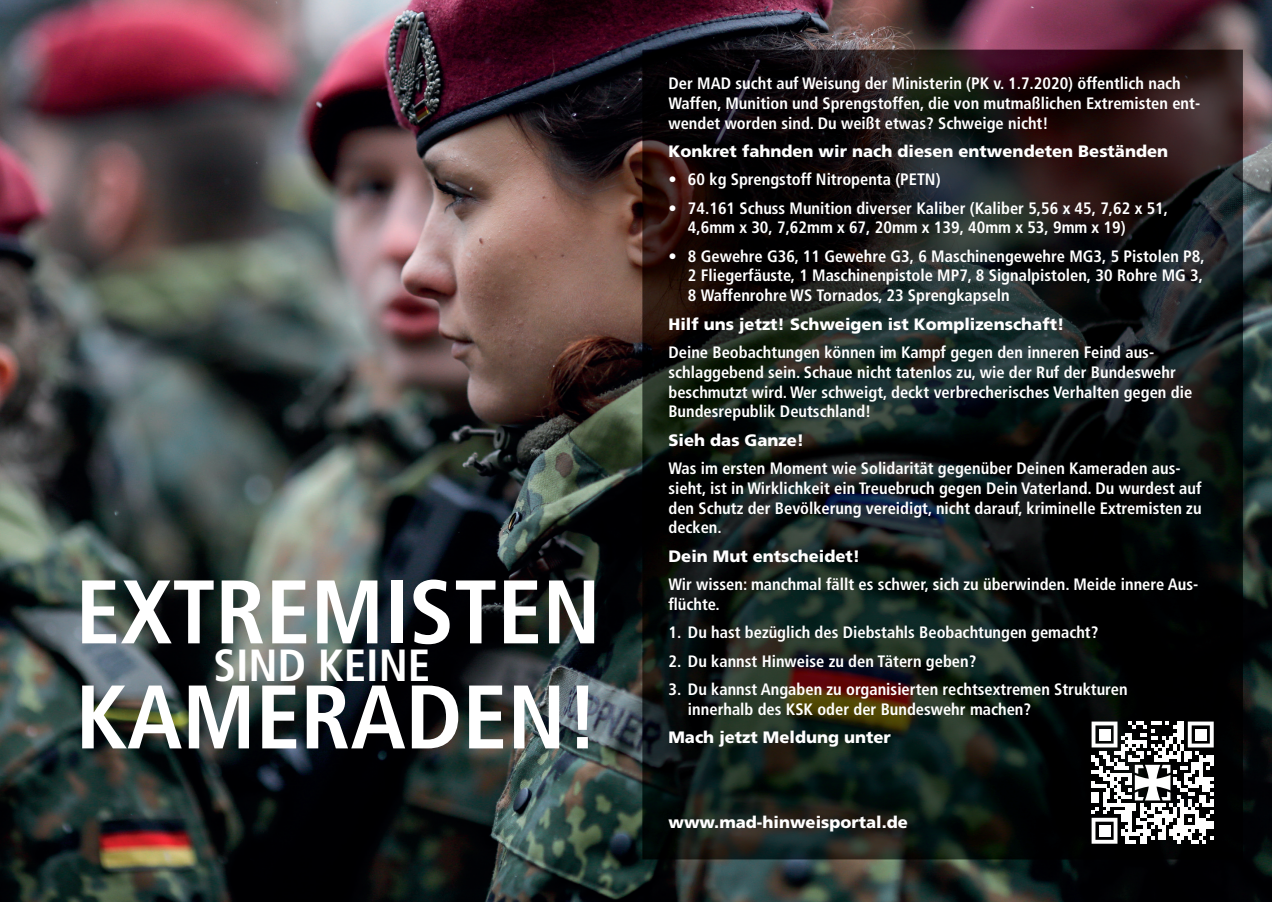
<style>
.page{position:relative;width:1272px;height:902px;background:#fff}
.page>*{position:absolute;margin:0;border:0;box-sizing:border-box;transform-origin:0 0}
.t1{font:700 condensed 90px "Frutiger LT Std";color:#fff}
.t2{font:700 condensed 45px "Frutiger LT Std";color:#fff}
.t3{font:700 condensed 16.5px/19.8px "Frutiger LT Std";color:#fff}
.t4{font:900 16.5px "Frutiger LT Std";color:#fff}
</style>
<div class="page">
<img style="left:0;top:0;width:1271px;height:901px">
<svg style="left:668px;top:597px;width:8px;height:12px"></svg>
<h1 class="t1" style="left:87px;top:558px;width:526px">EXTREMISTEN</h1>
<h2 class="t2" style="left:225px;top:638px;width:218px">SIND KEINE</h2>
<h1 class="t1" style="left:87px;top:663px;width:525px">KAMERADEN!</h1>
<h1 class="t1" style="left:75px;top:558px;width:526px">EXTREMISTEN</h1>
<h2 class="t2" style="left:214px;top:638px;width:218px">SIND KEINE</h2>
<h1 class="t1" style="left:75px;top:663px;width:525px">KAMERADEN!</h1>
<p class="t3" style="left:668px;top:73px;width:533px">Der MAD sucht auf Weisung der Ministerin (PK v. 1.7.2020) öffentlich nach<br>Waffen, Munition und Sprengstoffen, die von mutmaßlichen Extremisten ent&shy;wendet worden sind. Du weißt etwas? Schweige nicht!</p>
<p class="t4" style="left:668px;top:141px;width:501px">Konkret fahnden wir nach diesen entwendeten Beständen</p>
<p class="t3" style="left:668px;top:170px;width:273px">• 60 kg Sprengstoff Nitropenta (PETN)</p>
<p class="t3" style="left:688px;top:198px;width:481px;text-indent:-20px">• 74.161 Schuss Munition diverser Kaliber (Kaliber 5,56 x 45, 7,62 x 51,<br>4,6mm x 30, 7,62mm x 67, 20mm x 139, 40mm x 53, 9mm x 19)</p>
<p class="t3" style="left:688px;top:246px;width:518px;text-align:justify;text-indent:-20px">• 8 Gewehre G36, 11 Gewehre G3, 6 Maschinengewehre MG3, 5 Pistolen P8, 2 Fliegerfäuste, 1 Maschinenpistole MP7, 8 Signalpistolen, 30 Rohre MG 3, 8 Waffenrohre WS Tornados, 23 Sprengkapseln</p>
<p class="t4" style="left:668px;top:314px;width:397px">Hilf uns jetzt! Schweigen ist Komplizenschaft!</p>
<p class="t3" style="left:668px;top:342px;width:525px">Deine Beobachtungen können im Kampf gegen den inneren Feind aus&shy;schlaggebend sein. Schaue nicht tatenlos zu, wie der Ruf der Bundeswehr beschmutzt wird. Wer schweigt, deckt verbrecherisches Verhalten gegen die Bundesrepublik Deutschland!</p>
<p class="t4" style="left:668px;top:430px;width:137px">Sieh das Ganze!</p>
<p class="t3" style="left:668px;top:458px;width:534px">Was im ersten Moment wie Solidarität gegenüber Deinen Kameraden aus&shy;sieht, ist in Wirklichkeit ein Treuebruch gegen Dein Vaterland. Du wurdest auf den Schutz der Bevölkerung vereidigt, nicht darauf, kriminelle Extremisten zu decken.</p>
<p class="t4" style="left:668px;top:546px;width:193px">Dein Mut entscheidet!</p>
<p class="t3" style="left:678px;top:574px;width:522px;text-indent:-9px">Wir wissen: manchmal fällt es schwer, sich zu überwinden. Meide innere Aus&shy;üchte.</p>
<p class="t3" style="left:668px;top:622px;width:431px">1. Du hast bezüglich des Diebstahls Beobachtungen gemacht?</p>
<p class="t3" style="left:668px;top:650px;width:309px">2. Du kannst Hinweise zu den Tätern geben?</p>
<p class="t3" style="left:688px;top:679px;width:441px;text-indent:-20px">3. Du kannst Angaben zu organisierten rechtsextremen Strukturen innerhalb des KSK oder der Bundeswehr machen?</p>
<p class="t4" style="left:668px;top:727px;width:224px">Mach jetzt Meldung unter</p>
<p class="t4" style="left:668px;top:812px;width:241px">www.mad-hinweisportal.de</p>
</div>
